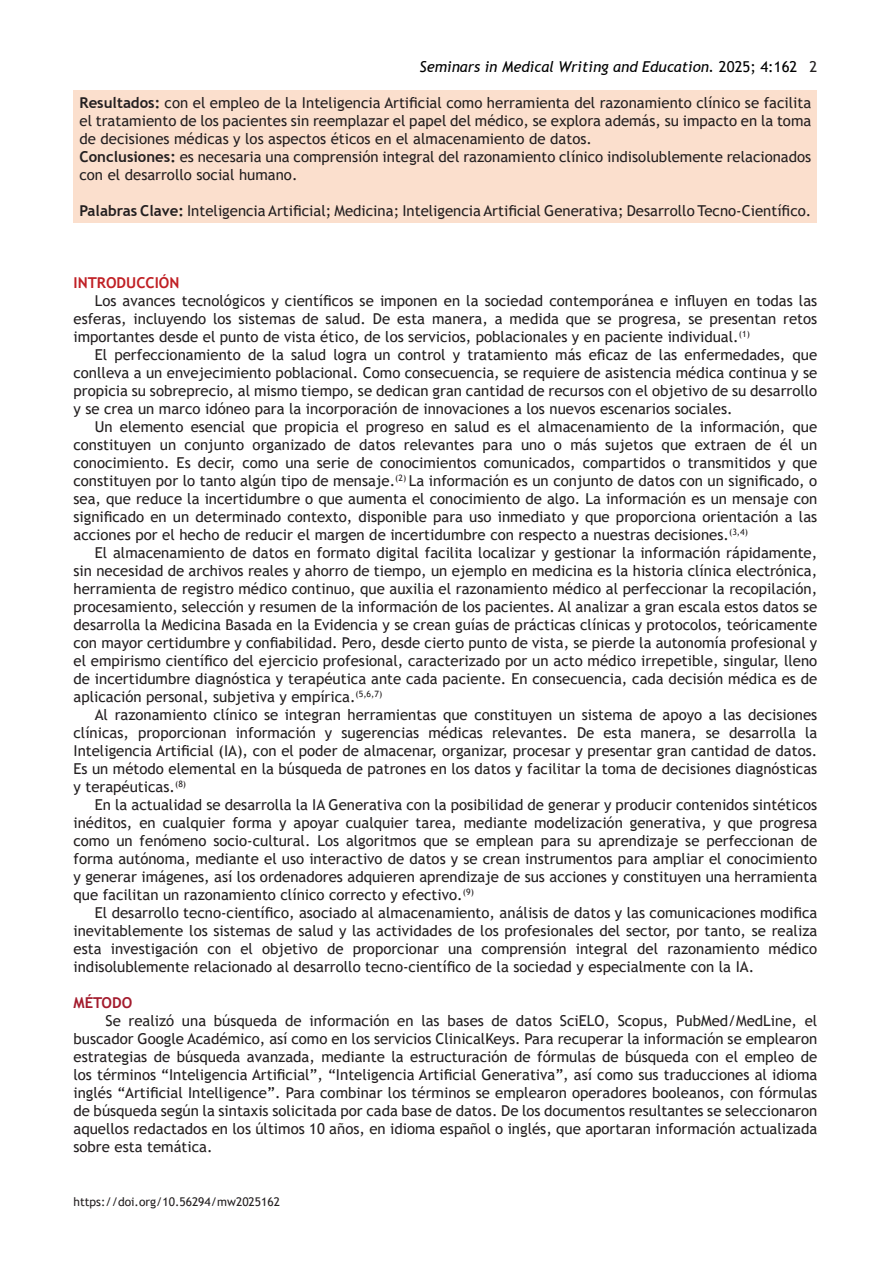
<style>
.page{position:relative;width:893px;height:1263px;background:#fff}
.page>*{position:absolute;margin:0;border:0;box-sizing:border-box;transform-origin:0 0}
.Body_Text{font:15px/18px "Trebuchet MS";color:#231f20;text-align:justify}
.t1{font:italic 15px "Trebuchet MS";color:#000}
.t2{font:700 15px "Trebuchet MS";color:#c02025}
.t3{font:700 15px "Trebuchet MS";color:#a31b2d}
.t4{font:12px "Trebuchet MS";color:#231f20}
.s1{font-style:normal}
.s2{font-style:normal;color:#231f20}
.s3{font-weight:700}
</style>
<div class="page">
<div style="left:74px;top:90px;width:743px;height:132px;background:#fbdfcd"></div>
<p class="t1" style="left:419px;top:58px;width:399px">Seminars in Medical Writing and Education. <span class="s1">2025; 4:162</span> <span class="s2">2</span></p>
<p class="Body_Text" style="left:80px;top:94px;width:733px"><span class="s3">Resultados:</span> con el empleo de la Inteligencia Artificial como herramienta del razonamiento clínico se facilita el tratamiento de los pacientes sin reemplazar el papel del médico, se explora además, su impacto en la toma de decisiones médicas y los aspectos éticos en el almacenamiento de datos.</p>
<p class="Body_Text" style="left:80px;top:148px;width:733px"><span class="s3">Conclusiones:</span> es necesaria una comprensión integral del razonamiento clínico indisolublemente relacionados con el desarrollo social humano.</p>
<p class="Body_Text" style="left:80px;top:202px;width:733px"><span class="s3">Palabras Clave:</span> Inteligencia Artificial; Medicina; Inteligencia Artificial Generativa; Desarrollo Tecno-Científico.</p>
<p class="t2" style="left:74px;top:273px;width:107px">INTRODUCCIÓN</p>
<p class="Body_Text" style="left:74px;top:292px;width:745px;text-indent:21px">Los avances tecnológicos y científicos se imponen en la sociedad contemporánea e influyen en todas las esferas, incluyendo los sistemas de salud. De esta manera, a medida que se progresa, se presentan retos importantes desde el punto de vista ético, de los servicios, poblacionales y en paciente individual.<sup>(1)</sup></p>
<p class="Body_Text" style="left:74px;top:346px;width:745px;text-indent:21px">El perfeccionamiento de la salud logra un control y tratamiento más eficaz de las enfermedades, que conlleva a un envejecimiento poblacional. Como consecuencia, se requiere de asistencia médica continua y se propicia su sobreprecio, al mismo tiempo, se dedican gran cantidad de recursos con el objetivo de su desarrollo y se crea un marco idóneo para la incorporación de innovaciones a los nuevos escenarios sociales.</p>
<p class="Body_Text" style="left:74px;top:418px;width:745px;text-indent:21px">Un elemento esencial que propicia el progreso en salud es el almacenamiento de la información, que constituyen un conjunto organizado de datos relevantes para uno o más sujetos que extraen de él un conocimiento. Es decir, como una serie de conocimientos comunicados, compartidos o transmitidos y que constituyen por lo tanto algún tipo de mensaje.<sup>(2)</sup> La información es un conjunto de datos con un significado, o sea, que reduce la incertidumbre o que aumenta el conocimiento de algo. La información es un mensaje con significado en un determinado contexto, disponible para uso inmediato y que proporciona orientación a las acciones por el hecho de reducir el margen de incertidumbre con respecto a nuestras decisiones.<sup>(3,4)</sup></p>
<p class="Body_Text" style="left:74px;top:544px;width:745px;text-indent:21px">El almacenamiento de datos en formato digital facilita localizar y gestionar la información rápidamente, sin necesidad de archivos reales y ahorro de tiempo, un ejemplo en medicina es la historia clínica electrónica, herramienta de registro médico continuo, que auxilia el razonamiento médico al perfeccionar la recopilación, procesamiento, selección y resumen de la información de los pacientes. Al analizar a gran escala estos datos se desarrolla la Medicina Basada en la Evidencia y se crean guías de prácticas clínicas y protocolos, teóricamente con mayor certidumbre y confiabilidad. Pero, desde cierto punto de vista, se pierde la autonomía profesional y el empirismo científico del ejercicio profesional, caracterizado por un acto médico irrepetible, singular, lleno de incertidumbre diagnóstica y terapéutica ante cada paciente. En consecuencia, cada decisión médica es de aplicación personal, subjetiva y empírica.<sup>(5,6,7)</sup></p>
<p class="Body_Text" style="left:74px;top:706px;width:745px;text-indent:21px">Al razonamiento clínico se integran herramientas que constituyen un sistema de apoyo a las decisiones clínicas, proporcionan información y sugerencias médicas relevantes. De esta manera, se desarrolla la Inteligencia Artificial (IA), con el poder de almacenar, organizar, procesar y presentar gran cantidad de datos.<br>Es un método elemental en la búsqueda de patrones en los datos y facilitar la toma de decisiones diagnósticas y terapéuticas.<sup>(8)</sup></p>
<p class="Body_Text" style="left:74px;top:796px;width:745px;text-indent:21px">En la actualidad se desarrolla la IA Generativa con la posibilidad de generar y producir contenidos sintéticos inéditos, en cualquier forma y apoyar cualquier tarea, mediante modelización generativa, y que progresa como un fenómeno socio-cultural. Los algoritmos que se emplean para su aprendizaje se perfeccionan de forma autónoma, mediante el uso interactivo de datos y se crean instrumentos para ampliar el conocimiento y generar imágenes, así los ordenadores adquieren aprendizaje de sus acciones y constituyen una herramienta que facilitan un razonamiento clínico correcto y efectivo.<sup>(9)</sup></p>
<p class="Body_Text" style="left:74px;top:904px;width:745px;text-indent:21px">El desarrollo tecno-científico, asociado al almacenamiento, análisis de datos y las comunicaciones modifica inevitablemente los sistemas de salud y las actividades de los profesionales del sector, por tanto, se realiza esta investigación con el objetivo de proporcionar una comprensión integral del razonamiento médico indisolublemente relacionado al desarrollo tecno-científico de la sociedad y especialmente con la IA.</p>
<p class="t3" style="left:74px;top:993px;width:60px">MÉTODO</p>
<p class="Body_Text" style="left:74px;top:1012px;width:745px;text-indent:32px">Se realizó una búsqueda de información en las bases de datos SciELO, Scopus, PubMed/MedLine, el buscador Google Académico, así como en los servicios ClinicalKeys. Para recuperar la información se emplearon estrategias de búsqueda avanzada, mediante la estructuración de fórmulas de búsqueda con el empleo de los términos “Inteligencia Artificial”, “Inteligencia Artificial Generativa”, así como sus traducciones al idioma inglés “Artificial Intelligence”. Para combinar los términos se emplearon operadores booleanos, con fórmulas de búsqueda según la sintaxis solicitada por cada base de datos. De los documentos resultantes se seleccionaron aquellos redactados en los últimos 10 años, en idioma español o inglés, que aportaran información actualizada sobre esta temática.</p>
<p class="t4" style="left:74px;top:1194px;width:208px">https://doi.org/10.56294/mw2025162</p>
</div>
